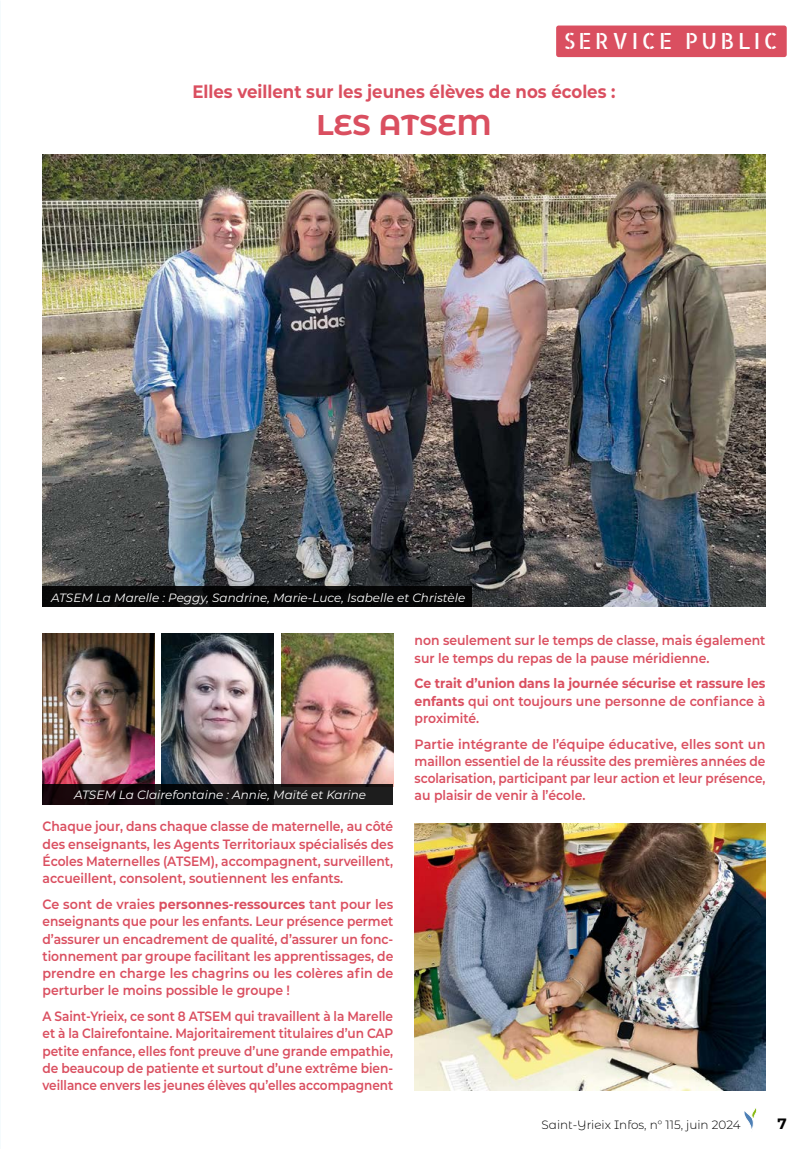
<style>
.page{position:relative;width:808px;height:1149px;background:#fff}
.page>*{position:absolute;margin:0;border:0;box-sizing:border-box;transform-origin:0 0}
.t1{font:700 28.5px "Montserrat Alternates";color:#da4f60}
.t2{font:22.2px "Allerta Stencil";letter-spacing:.16em;color:#fff}
.t3{font:700 18px "Montserrat";color:#da4f60;scale:.92 1}
.t4{font:700 15px "Montserrat Alternates";color:#000}
.t5{font:600 13.5px/17.2px "Montserrat";color:#da4f60;text-align:justify;scale:.94 1}
.t6{font:600 13.5px/17.2px "Montserrat";color:#da4f60;text-align:justify;scale:.9 1}
.t7{font:600 13.5px/17.2px "Montserrat";color:#da4f60;text-align:justify;scale:.91 1}
.t8{font:700 13.5px/17.2px "Montserrat";color:#da4f60;text-align:justify;scale:.92 1}
.t9{font:600 13.5px/17.2px "Montserrat";color:#da4f60;scale:.92 1}
.t10{font:italic 12px "Montserrat";color:#fff}
.t11{font:300 12px "Montserrat Alternates";color:#000}
.s1{font-weight:700}
.s2{font-weight:600}
</style>
<div class="page">
<div style="left:556px;top:26px;width:231px;height:31px;background:#da4f60;border-radius:3px"></div>
<img style="left:43px;top:154px;width:722px;height:452px">
<div style="left:43px;top:586px;width:429px;height:20px;background:#000"></div>
<img style="left:415px;top:823px;width:350px;height:267px">
<img style="left:42px;top:633px;width:112px;height:171px">
<img style="left:281px;top:633px;width:112px;height:151px">
<img style="left:162px;top:633px;width:112px;height:151px">
<svg style="left:43px;top:784px;width:350px;height:20px;background:#130f11"></svg>
<svg style="left:744px;top:1108px;width:13px;height:21px"></svg>
<h2 class="t2" style="left:564px;top:26px;width:216px">SERVICE PUBLIC</h2>
<h3 class="t3" style="left:192px;top:79px;width:461px">Elles veillent sur les jeunes élèves de nos écoles :</h3>
<h1 class="t1" style="left:316px;top:104px;width:176px">LES ATSEM</h1>
<p class="t10" style="left:51px;top:589px;width:416px">ATSEM La Marelle : Peggy, Sandrine, Marie-Luce, Isabelle et Christèle</p>
<p class="t10" style="left:74px;top:786px;width:294px">ATSEM La Clairefontaine : Annie, Maïté et Karine</p>
<p class="t7" style="left:43px;top:817px;width:387px">Chaque jour, dans chaque classe de maternelle, au côté des enseignants, les Agents Territoriaux spécialisés des Écoles Maternelles (ATSEM), accompagnent, surveillent, accueillent, consolent, soutiennent les enfants.</p>
<p class="t5" style="left:43px;top:894px;width:375px">Ce sont de vraies <span class="s1">personnes-ressources</span> tant pour les enseignants que pour les enfants. Leur présence permet d’assurer un encadrement de qualité, d’assurer un fonc&shy;tionnement par groupe facilitant les apprentissages, de prendre en charge les chagrins ou les colères afin de perturber le moins possible le groupe !</p>
<p class="t6" style="left:43px;top:1006px;width:391px">A Saint-Yrieix, ce sont 8 ATSEM qui travaillent à la Marelle et à la Clairefontaine. Majoritairement titulaires d’un CAP petite enfance, elles font preuve d’une grande empathie, de beaucoup de patiente et surtout d’une extrême bien&shy;veillance envers les jeunes élèves qu’elles accompagnent</p>
<p class="t9" style="left:415px;top:631px;width:383px">non seulement sur le temps de classe, mais également sur le temps du repas de la pause méridienne.</p>
<p class="t8" style="left:415px;top:674px;width:383px">Ce trait d’union dans la journée sécurise et rassure les enfants <span class="s2">qui ont toujours une personne de confiance à proximité.</span></p>
<p class="t5" style="left:415px;top:734px;width:375px">Partie intégrante de l’équipe éducative, elles sont un maillon essentiel de la réussite des premières années de scolarisation, participant par leur action et leur présence, au plaisir de venir à l’école.</p>
<p class="t11" style="left:542px;top:1116px;width:200px">Saint-Yrieix Infos, n° 115, juin 2024</p>
<p class="t4" style="left:777px;top:1112px;width:11px">7</p>
</div>
